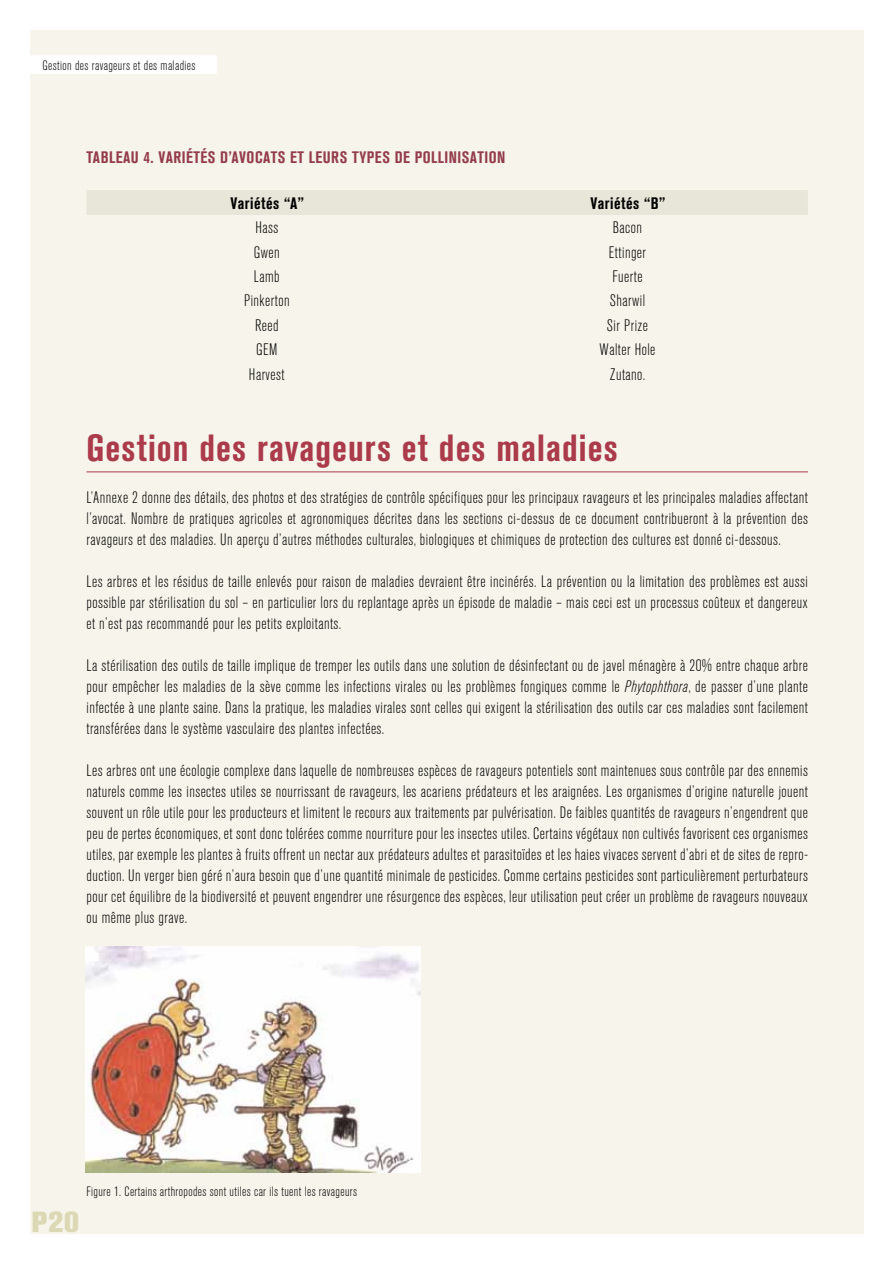
<style>
.page{position:relative;width:893px;height:1263px;background:#fff}
.page>*{position:absolute;margin:0;border:0;box-sizing:border-box;transform-origin:0 0}
.t1{font:700 condensed 37.5px "Akzidenz Grotesk BQ";letter-spacing:.03em;color:#ab3a4a}
.t2{font:800 28.8px "Akzidenz Grotesk BQ";color:#dcd8b4}
.t3{font:300 condensed 16.5px/21px "Akzidenz Grotesk BQ";letter-spacing:.03em;color:#000;text-align:justify}
.t4{font:700 condensed 16.5px "Akzidenz Grotesk BQ";letter-spacing:.03em;color:#943c4b}
.t5{font:700 condensed 16.5px "Akzidenz Grotesk BQ";letter-spacing:.03em;color:#000}
.t6{font:300 condensed 13.5px "Akzidenz Grotesk BQ";letter-spacing:.03em;color:#000}
.s1{font-style:italic}
</style>
<div class="page">
<div style="left:30px;top:30px;width:833px;height:1203px;background:#f6f4eb"></div>
<div style="left:30px;top:55px;width:187px;height:19px;background:#fff"></div>
<hr style="left:86px;top:471px;width:722px;height:1px;background:#ab3a4a">
<div style="left:86px;top:190px;width:722px;height:25px;background:#e8e6d8"></div>
<img style="left:85px;top:946px;width:335px;height:227px">
<p class="t6" style="left:43px;top:58px;width:154px">Gestion des ravageurs et des maladies</p>
<p class="t4" style="left:86px;top:148px;width:421px">TABLEAU 4. VARIÉTÉS D’AVOCATS ET LEURS TYPES DE POLLINISATION</p>
<p class="t5" style="left:230px;top:194px;width:75px">Variétés “A”</p>
<p class="t5" style="left:590px;top:194px;width:76px">Variétés “B”</p>
<p class="t3" style="left:255px;top:218px;width:24px">Hass</p>
<p class="t3" style="left:613px;top:218px;width:31px">Bacon</p>
<p class="t3" style="left:254px;top:242px;width:27px">Gwen</p>
<p class="t3" style="left:609px;top:242px;width:39px">Ettinger</p>
<p class="t3" style="left:254px;top:266px;width:27px">Lamb</p>
<p class="t3" style="left:612px;top:266px;width:31px">Fuerte</p>
<p class="t3" style="left:244px;top:291px;width:47px">Pinkerton</p>
<p class="t3" style="left:610px;top:291px;width:37px">Sharwil</p>
<p class="t3" style="left:255px;top:315px;width:25px">Reed</p>
<p class="t3" style="left:607px;top:315px;width:43px">Sir Prize</p>
<p class="t3" style="left:256px;top:339px;width:23px">GEM</p>
<p class="t3" style="left:600px;top:339px;width:57px">Walter Hole</p>
<p class="t3" style="left:249px;top:364px;width:37px">Harvest</p>
<p class="t3" style="left:610px;top:364px;width:37px">Zutano.</p>
<h1 class="t1" style="left:86px;top:426px;width:533px">Gestion des ravageurs et des maladies</h1>
<p class="t3" style="left:86px;top:487px;width:723px">L’Annexe 2 donne des détails, des photos et des stratégies de contrôle spécifiques pour les principaux ravageurs et les principales maladies affectant l’avocat. Nombre de pratiques agricoles et agronomiques décrites dans les sections ci-dessus de ce document contribueront à la prévention des ravageurs et des maladies. Un aperçu d’autres méthodes culturales, biologiques et chimiques de protection des cultures est donné ci-dessous.</p>
<p class="t3" style="left:86px;top:571px;width:723px">Les arbres et les résidus de taille enlevés pour raison de maladies devraient être incinérés. La prévention ou la limitation des problèmes est aussi possible par stérilisation du sol – en particulier lors du replantage après un épisode de maladie – mais ceci est un processus coûteux et dangereux et n’est pas recommandé pour les petits exploitants.</p>
<p class="t3" style="left:86px;top:655px;width:723px">La stérilisation des outils de taille implique de tremper les outils dans une solution de désinfectant ou de javel ménagère à 20% entre chaque arbre pour empêcher les maladies de la sève comme les infections virales ou les problèmes fongiques comme le <span class="s1">Phytophthora</span>, de passer d’une plante infectée à une plante saine. Dans la pratique, les maladies virales sont celles qui exigent la stérilisation des outils car ces maladies sont facilement transférées dans le système vasculaire des plantes infectées.</p>
<p class="t3" style="left:86px;top:760px;width:723px">Les arbres ont une écologie complexe dans laquelle de nombreuses espèces de ravageurs potentiels sont maintenues sous contrôle par des ennemis naturels comme les insectes utiles se nourrissant de ravageurs, les acariens prédateurs et les araignées. Les organismes d’origine naturelle jouent souvent un rôle utile pour les producteurs et limitent le recours aux traitements par pulvérisation. De faibles quantités de ravageurs n’engendrent que peu de pertes économiques, et sont donc tolérées comme nourriture pour les insectes utiles. Certains végétaux non cultivés favorisent ces organismes utiles, par exemple les plantes à fruits offrent un nectar aux prédateurs adultes et parasitoïdes et les haies vivaces servent d’abri et de sites de repro&shy;duction. Un verger bien géré n’aura besoin que d’une quantité minimale de pesticides. Comme certains pesticides sont particulièrement perturbateurs pour cet équilibre de la biodiversité et peuvent engendrer une résurgence des espèces, leur utilisation peut créer un problème de ravageurs nouveaux ou même plus grave.</p>
<h2 class="t2" style="left:32px;top:1205px;width:49px">P20</h2>
<p class="t6" style="left:86px;top:1184px;width:272px">Figure 1. Certains arthropodes sont utiles car ils tuent les ravageurs</p>
</div>
